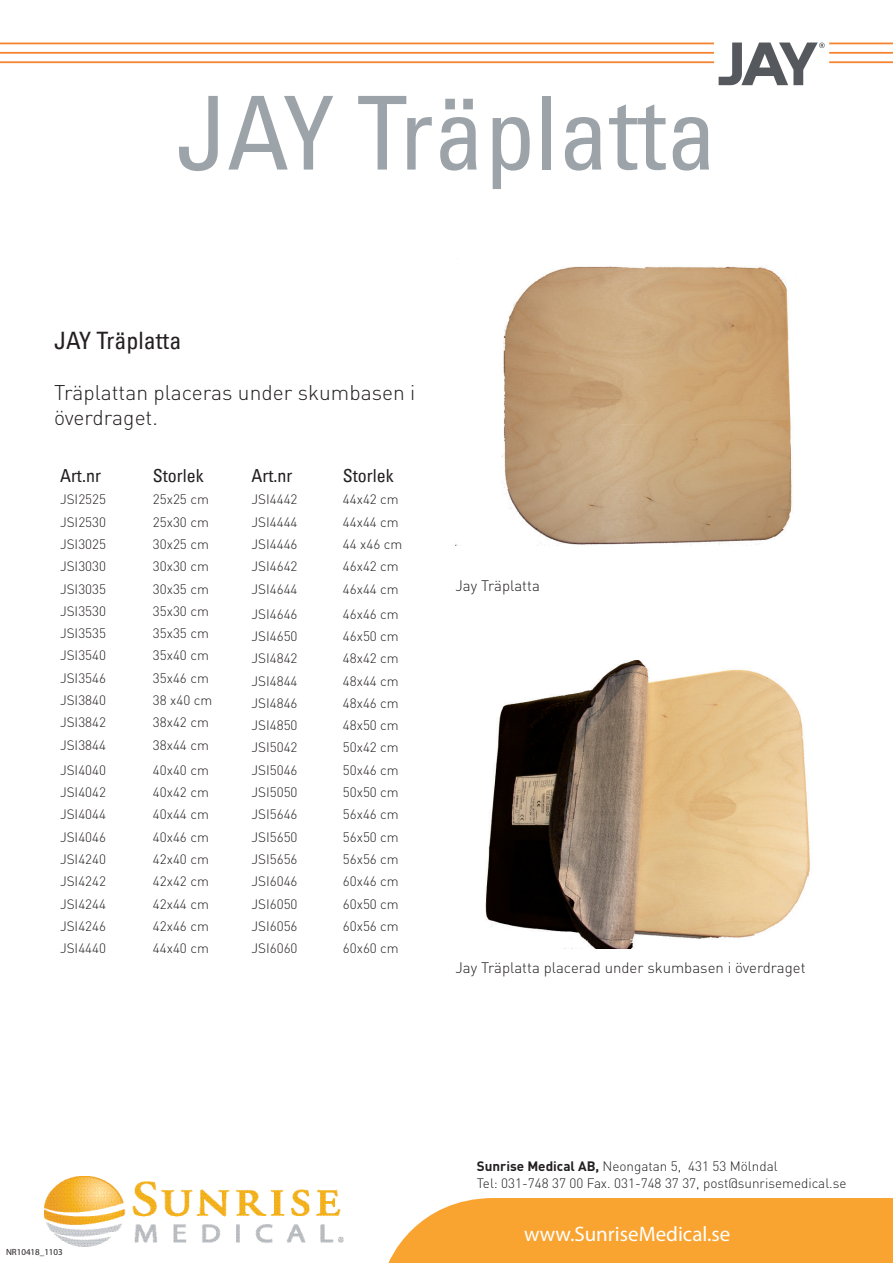
<style>
.page{position:relative;width:893px;height:1263px;background:#fff}
.page>*{position:absolute;margin:0;border:0;box-sizing:border-box;transform-origin:0 0}
.t1{font:condensed 102px "Univers Com 57";color:#9ca3a9}
.t2{font:condensed 24px "Univers Com 57";color:#231f20}
.t3{font:300 21px/25.2px "DINOT";color:#231f20}
.t4{font:21px "Myriad Pro";color:#fff}
.t5{font:condensed 18px "Univers Com 57";color:#231f20}
.t6{font:300 15px "DINOT";color:#231f20}
.t7{font:300 13.5px/16.2px "DINOT";color:#231f20}
.t8{font:9px "Myriad Pro";color:#231f20}
.s1{font-weight:700}
</style>
<div class="page">
<img style="left:455px;top:266px;width:337px;height:280px">
<img style="left:485px;top:661px;width:325px;height:287px">
<img style="left:45px;top:1176px;width:298px;height:70px">
<div style="left:388px;top:1198px;width:505px;height:65px;background:#f9a431"></div>
<hr style="left:829px;top:52px;width:64px;height:2px;background:#f58432">
<hr style="left:829px;top:61px;width:64px;height:2px;background:#f58432">
<hr style="left:829px;top:43px;width:64px;height:1px;background:#f58432">
<hr style="left:0;top:52px;width:714px;height:2px;background:#f58432">
<hr style="left:0;top:61px;width:714px;height:2px;background:#f58432">
<hr style="left:0;top:43px;width:714px;height:1px;background:#f58432">
<svg style="left:719px;top:43px;width:106px;height:42px"></svg>
<h1 class="t1" style="left:176px;top:69px;width:543px">JAY Träplatta</h1>
<h2 class="t2" style="left:54px;top:326px;width:129px">JAY Träplatta</h2>
<h3 class="t3" style="left:54px;top:379px;width:363px">Träplattan placeras under skumbasen i överdraget.</h3>
<h3 class="t5" style="left:60px;top:464px;width:42px">Art.nr</h3>
<h3 class="t5" style="left:153px;top:464px;width:52px">Storlek</h3>
<p class="t7" style="left:60px;top:491px;width:48px">JSI2525</p>
<p class="t7" style="left:153px;top:491px;width:57px">25x25 cm</p>
<p class="t7" style="left:60px;top:513px;width:48px">JSI2530</p>
<p class="t7" style="left:153px;top:513px;width:57px">25x30 cm</p>
<p class="t7" style="left:60px;top:536px;width:48px">JSI3025</p>
<p class="t7" style="left:153px;top:536px;width:57px">30x25 cm</p>
<p class="t7" style="left:60px;top:558px;width:48px">JSI3030</p>
<p class="t7" style="left:153px;top:558px;width:57px">30x30 cm</p>
<p class="t7" style="left:60px;top:580px;width:48px">JSI3035</p>
<p class="t7" style="left:153px;top:580px;width:57px">30x35 cm</p>
<p class="t7" style="left:60px;top:603px;width:48px">JSI3530</p>
<p class="t7" style="left:153px;top:603px;width:57px">35x30 cm</p>
<p class="t7" style="left:60px;top:625px;width:48px">JSI3535</p>
<p class="t7" style="left:153px;top:625px;width:57px">35x35 cm</p>
<p class="t7" style="left:60px;top:647px;width:48px">JSI3540</p>
<p class="t7" style="left:153px;top:647px;width:57px">35x40 cm</p>
<p class="t7" style="left:60px;top:670px;width:48px">JSI3546</p>
<p class="t7" style="left:153px;top:670px;width:57px">35x46 cm</p>
<p class="t7" style="left:60px;top:692px;width:48px">JSI3840</p>
<p class="t7" style="left:153px;top:692px;width:61px">38 x40 cm</p>
<p class="t7" style="left:60px;top:714px;width:48px">JSI3842</p>
<p class="t7" style="left:153px;top:714px;width:57px">38x42 cm</p>
<p class="t7" style="left:60px;top:737px;width:48px">JSI3844</p>
<p class="t7" style="left:153px;top:737px;width:57px">38x44 cm</p>
<p class="t7" style="left:60px;top:761px;width:48px">JSI4040</p>
<p class="t7" style="left:153px;top:761px;width:57px">40x40 cm</p>
<p class="t7" style="left:60px;top:784px;width:48px">JSI4042</p>
<p class="t7" style="left:153px;top:784px;width:57px">40x42 cm</p>
<p class="t7" style="left:60px;top:806px;width:48px">JSI4044</p>
<p class="t7" style="left:153px;top:806px;width:57px">40x44 cm</p>
<p class="t7" style="left:60px;top:828px;width:48px">JSI4046</p>
<p class="t7" style="left:153px;top:828px;width:57px">40x46 cm</p>
<p class="t7" style="left:60px;top:851px;width:48px">JSI4240</p>
<p class="t7" style="left:153px;top:851px;width:57px">42x40 cm</p>
<p class="t7" style="left:60px;top:873px;width:48px">JSI4242</p>
<p class="t7" style="left:153px;top:873px;width:57px">42x42 cm</p>
<p class="t7" style="left:60px;top:895px;width:48px">JSI4244</p>
<p class="t7" style="left:153px;top:895px;width:57px">42x44 cm</p>
<p class="t7" style="left:60px;top:918px;width:48px">JSI4246</p>
<p class="t7" style="left:153px;top:918px;width:57px">42x46 cm</p>
<p class="t7" style="left:60px;top:940px;width:48px">JSI4440</p>
<p class="t7" style="left:153px;top:940px;width:57px">44x40 cm</p>
<h3 class="t5" style="left:251px;top:464px;width:42px">Art.nr</h3>
<h3 class="t5" style="left:343px;top:464px;width:52px">Storlek</h3>
<p class="t7" style="left:251px;top:491px;width:48px">JSI4442</p>
<p class="t7" style="left:343px;top:491px;width:57px">44x42 cm</p>
<p class="t7" style="left:251px;top:514px;width:48px">JSI4444</p>
<p class="t7" style="left:343px;top:514px;width:57px">44x44 cm</p>
<p class="t7" style="left:251px;top:536px;width:48px">JSI4446</p>
<p class="t7" style="left:343px;top:536px;width:61px">44 x46 cm</p>
<p class="t7" style="left:251px;top:558px;width:48px">JSI4642</p>
<p class="t7" style="left:343px;top:558px;width:57px">46x42 cm</p>
<p class="t7" style="left:251px;top:580px;width:48px">JSI4644</p>
<p class="t7" style="left:343px;top:580px;width:57px">46x44 cm</p>
<p class="t7" style="left:251px;top:605px;width:48px">JSI4646</p>
<p class="t7" style="left:343px;top:605px;width:57px">46x46 cm</p>
<p class="t7" style="left:251px;top:628px;width:48px">JSI4650</p>
<p class="t7" style="left:343px;top:628px;width:57px">46x50 cm</p>
<p class="t7" style="left:251px;top:650px;width:48px">JSI4842</p>
<p class="t7" style="left:343px;top:650px;width:57px">48x42 cm</p>
<p class="t7" style="left:251px;top:672px;width:48px">JSI4844</p>
<p class="t7" style="left:343px;top:672px;width:57px">48x44 cm</p>
<p class="t7" style="left:251px;top:695px;width:48px">JSI4846</p>
<p class="t7" style="left:343px;top:695px;width:57px">48x46 cm</p>
<p class="t7" style="left:251px;top:717px;width:48px">JSI4850</p>
<p class="t7" style="left:343px;top:717px;width:57px">48x50 cm</p>
<p class="t7" style="left:251px;top:739px;width:48px">JSI5042</p>
<p class="t7" style="left:343px;top:739px;width:57px">50x42 cm</p>
<p class="t7" style="left:251px;top:762px;width:48px">JSI5046</p>
<p class="t7" style="left:343px;top:762px;width:57px">50x46 cm</p>
<p class="t7" style="left:251px;top:784px;width:48px">JSI5050</p>
<p class="t7" style="left:343px;top:784px;width:57px">50x50 cm</p>
<p class="t7" style="left:251px;top:806px;width:48px">JSI5646</p>
<p class="t7" style="left:343px;top:806px;width:57px">56x46 cm</p>
<p class="t7" style="left:251px;top:829px;width:48px">JSI5650</p>
<p class="t7" style="left:343px;top:829px;width:57px">56x50 cm</p>
<p class="t7" style="left:251px;top:851px;width:48px">JSI5656</p>
<p class="t7" style="left:343px;top:851px;width:57px">56x56 cm</p>
<p class="t7" style="left:251px;top:873px;width:48px">JSI6046</p>
<p class="t7" style="left:343px;top:873px;width:57px">60x46 cm</p>
<p class="t7" style="left:251px;top:895px;width:48px">JSI6050</p>
<p class="t7" style="left:343px;top:895px;width:57px">60x50 cm</p>
<p class="t7" style="left:251px;top:918px;width:48px">JSI6056</p>
<p class="t7" style="left:343px;top:918px;width:57px">60x56 cm</p>
<p class="t7" style="left:251px;top:940px;width:48px">JSI6060</p>
<p class="t7" style="left:343px;top:940px;width:57px">60x60 cm</p>
<p class="t6" style="left:455px;top:576px;width:86px">Jay Träplatta</p>
<p class="t6" style="left:455px;top:958px;width:352px">Jay Träplatta placerad under skumbasen i överdraget</p>
<p class="t8" style="left:6px;top:1247px;width:58px">NR10418_1103</p>
<p class="t7" style="left:477px;top:1158px;width:371px"><span class="s1">Sunrise Medical AB,</span> Neongatan 5, 431 53 Mölndal<br>Tel: 031-748 37 00 Fax. 031-748 37 37, post@sunrisemedical.se</p>
<h3 class="t4" style="left:524px;top:1221px;width:208px">www.SunriseMedical.se</h3>
</div>
